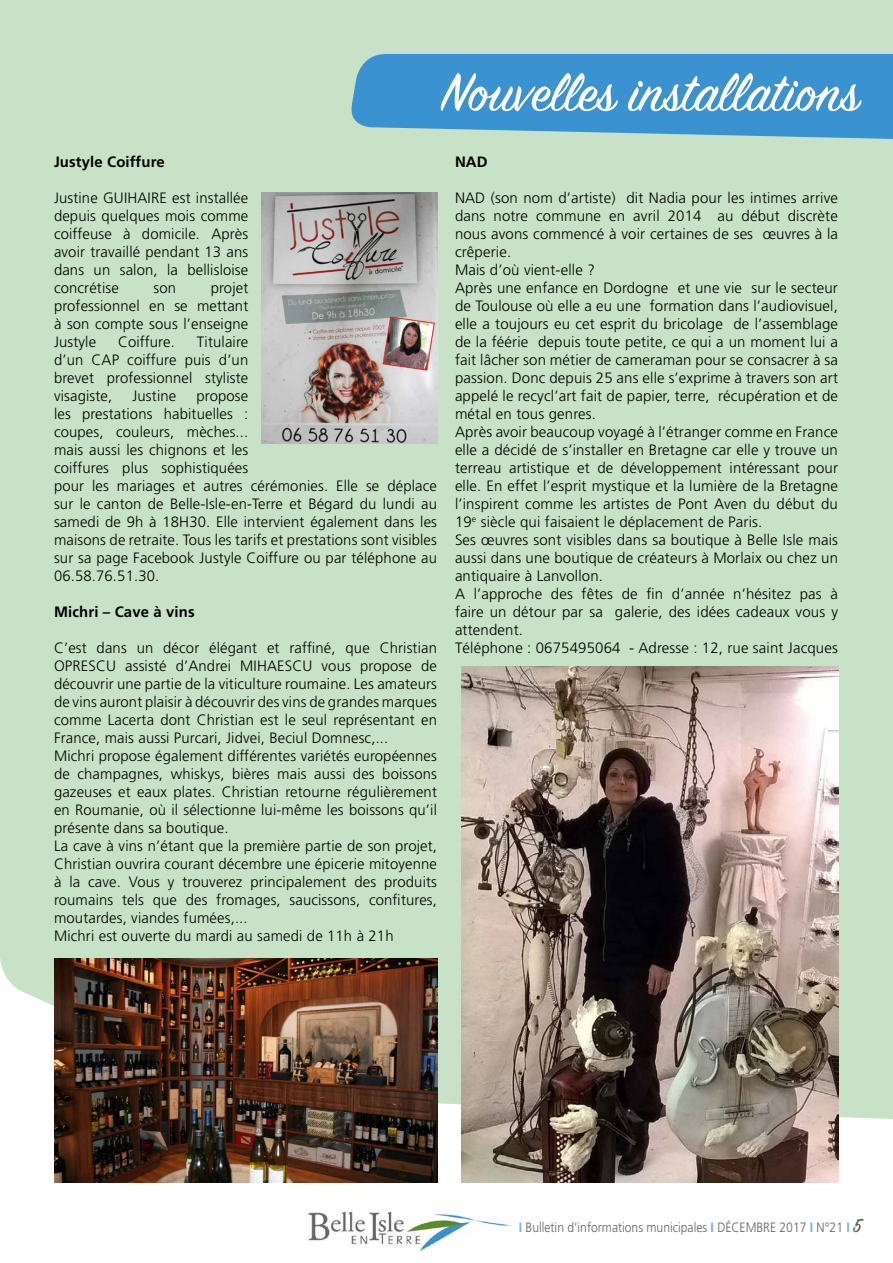
<style>
.page{position:relative;width:893px;height:1263px;background:#fff}
.page>*{position:absolute;margin:0;border:0;box-sizing:border-box;transform-origin:0 0}
.t1{font:60px "Sign Painter House Script";color:#fff}
.t2{font:300 15px/18px "Frutiger";letter-spacing:.01em;color:#000;text-align:justify}
.t3{font:700 15px "Frutiger";letter-spacing:.01em;color:#000}
.t4{font:300 13.5px "Frutiger";color:#626261;scale:.9 1}
.s1{font-weight:700;color:#7babdd}
.s2{font-family:"Sign Painter House Script";font-weight:600;font-size:21px}
</style>
<div class="page">
<img style="left:308px;top:1211px;width:204px;height:41px">
<div style="left:0;top:0;width:893px;height:1120px;background:#c7e2c6"></div>
<svg style="left:348px;top:54px;width:545px;height:86px;background:#4899cf"></svg>
<img style="left:261px;top:192px;width:176px;height:251px">
<img style="left:54px;top:959px;width:383px;height:223px">
<img style="left:461px;top:666px;width:378px;height:516px">
<h1 class="t1" style="left:441px;top:55px;width:419px">Nouvelles installations</h1>
<p class="t3" style="left:54px;top:153px;width:112px">Justyle Coiffure</p>
<p class="t2" style="left:54px;top:189px;width:196px">Justine GUIHAIRE est installée depuis quelques mois comme coiffeuse à domicile. Après avoir travaillé pendant 13 ans dans un salon, la bellisloise concrétise</p>
<p class="t2" style="left:54px;top:279px;width:196px;text-indent:157px">projet professionnel en se mettant à son compte sous l’enseigne Justyle</p>
<p class="t2" style="left:153px;top:279px;width:24px">son</p>
<p class="t2" style="left:118px;top:333px;width:58px">Coiffure.</p>
<p class="t2" style="left:54px;top:333px;width:196px;text-indent:143px">Titulaire d’un CAP coiffure puis d’un brevet professionnel styliste visagiste,</p>
<p class="t2" style="left:132px;top:387px;width:45px">Justine</p>
<p class="t2" style="left:54px;top:387px;width:385px;text-align:left;text-indent:142px">propose<br>les prestations habituelles :<br>coupes, couleurs, mèches...<br>mais aussi les chignons et les<br>coiffures plus sophistiquées<br>pour les mariages et autres cérémonies. Elle se déplace sur le canton de Belle-Isle-en-Terre et Bégard du lundi au samedi de 9h à 18H30. Elle intervient également dans les maisons de retraite. Tous les tarifs et prestations sont visibles sur sa page Facebook Justyle Coiffure ou par téléphone au 06.58.76.51.30.</p>
<p class="t3" style="left:54px;top:603px;width:142px">Michri – Cave à vins</p>
<p class="t2" style="left:54px;top:639px;width:385px;text-align:left">C’est dans un décor élégant et raffiné, que Christian OPRESCU assisté d’Andrei MIHAESCU vous propose de découvrir une partie de la viticulture roumaine. Les amateurs de vins auront plaisir à découvrir des vins de grandes marques comme Lacerta dont Christian est le seul représentant en France, mais aussi Purcari, Jidvei, Beciul Domnesc,...<br>Michri propose également différentes variétés européennes de champagnes, whiskys, bières mais aussi des boissons gazeuses et eaux plates. Christian retourne régulièrement en Roumanie, où il sélectionne lui-même les boissons qu’il présente dans sa boutique.<br>La cave à vins n’étant que la première partie de son projet, Christian ouvrira courant décembre une épicerie mitoyenne à la cave. Vous y trouverez principalement des produits roumains tels que des fromages, saucissons, confitures, moutardes, viandes fumées,...<br>Michri est ouverte du mardi au samedi de 11h à 21h</p>
<p class="t3" style="left:455px;top:153px;width:34px">NAD</p>
<p class="t2" style="left:455px;top:189px;width:385px;text-align:left">NAD (son nom d’artiste) dit Nadia pour les intimes arrive dans notre commune en avril 2014 au début discrète nous avons commencé à voir certaines de ses œuvres à la crêperie.<br>Mais d’où vient-elle ?<br>Après une enfance en Dordogne et une vie sur le secteur de Toulouse où elle a eu une formation dans l’audiovisuel, elle a toujours eu cet esprit du bricolage de l’assemblage de la féérie depuis toute petite, ce qui a un moment lui a fait lâcher son métier de cameraman pour se consacrer à sa passion. Donc depuis 25 ans elle s’exprime à travers son art appelé le recycl’art fait de papier, terre, récupération et de métal en tous genres.<br>Après avoir beaucoup voyagé à l’étranger comme en France elle a décidé de s’installer en Bretagne car elle y trouve un terreau artistique et de développement intéressant pour elle. En effet l’esprit mystique et la lumière de la Bretagne l’inspirent comme les artistes de Pont Aven du début du 19<sup>e</sup> siècle qui faisaient le déplacement de Paris.<br>Ses œuvres sont visibles dans sa boutique à Belle Isle mais aussi dans une boutique de créateurs à Morlaix ou chez un antiquaire à Lanvollon.<br>A l’approche des fêtes de fin d’année n’hésitez pas à faire un détour par sa galerie, des idées cadeaux vous y attendent.<br>Téléphone : 0675495064 - Adresse : 12, rue saint Jacques</p>
<p class="t4" style="left:519px;top:1219px;width:382px"><span class="s1">I</span> Bulletin d’informations municipales <span class="s1">I</span> DÉCEMBRE 2017 <span class="s1">I</span> N°21 <span class="s1">I</span> <span class="s2">5</span></p>
</div>
